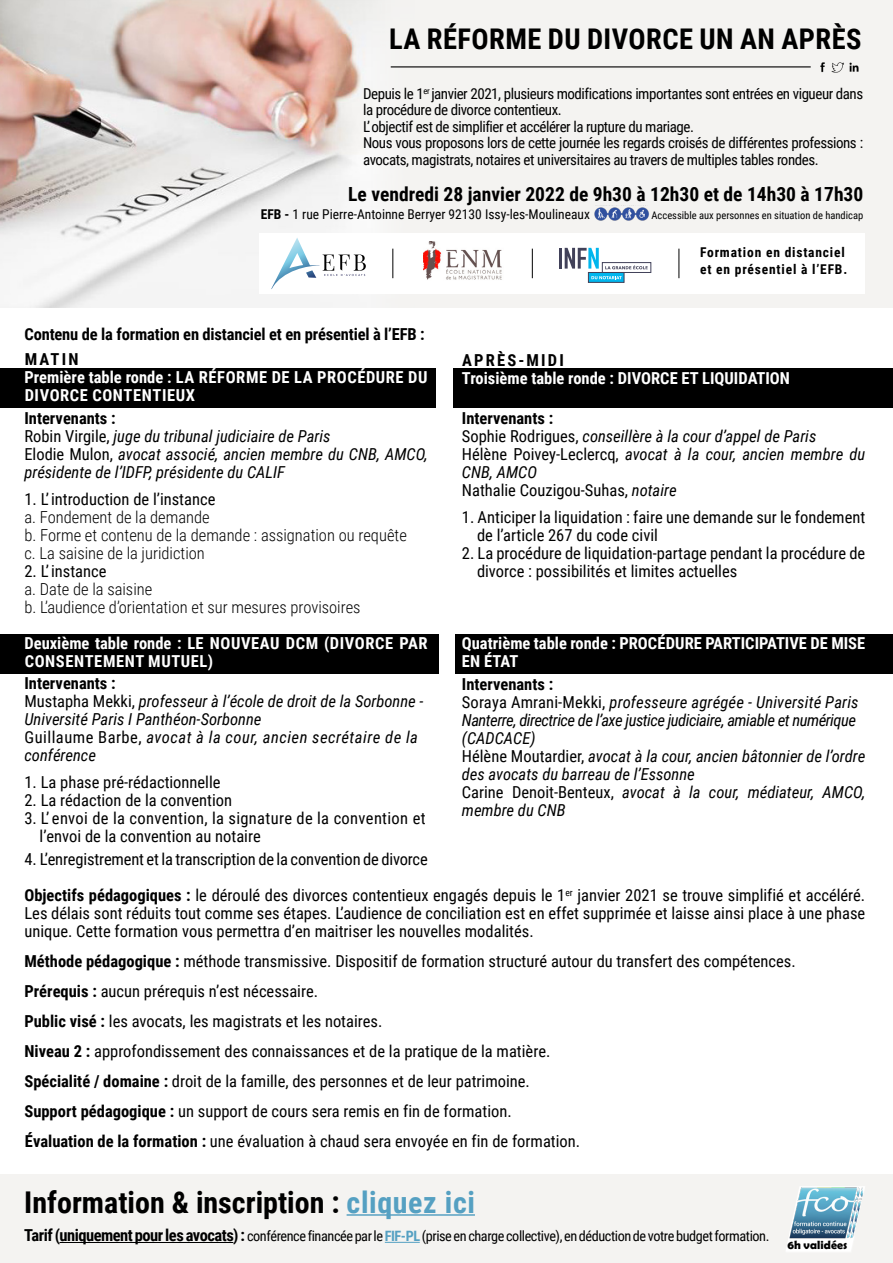
<style>
.page{position:relative;width:893px;height:1263px;background:#fff}
.page>*{position:absolute;margin:0;border:0;box-sizing:border-box;transform-origin:0 0}
.t1{font:700 30px "Roboto Condensed";color:#000}
.t2{font:700 28.5px "Roboto Condensed";letter-spacing:.015em;color:#000}
.t3{font:700 19.5px "Roboto Condensed";color:#000}
.t4{font:16.5px/30px "Roboto Condensed";color:#000}
.t5{font:italic 16.5px/18px "Roboto Condensed";color:#000}
.t6{font:300 16.5px/18px "Roboto Condensed";color:#000}
.t7{font:700 16.5px/18px "Roboto Condensed";letter-spacing:.035em;color:#fff}
.t8{font:700 16.5px/18px "Roboto Condensed";color:#fff}
.t9{font:16.5px/18px "Roboto Condensed";letter-spacing:.02em;color:#000}
.t10{font:700 16.5px/25.5px "Roboto Condensed";letter-spacing:-.01em;color:#000}
.t11{font:700 16.5px "Roboto Condensed";letter-spacing:.135em;color:#000}
.t12{font:15px/16.5px "Roboto Condensed";letter-spacing:-.03em;color:#000}
.t13{font:14.25px "Roboto Condensed";letter-spacing:-.03em;color:#000}
.t14{font:13.5px "Roboto Condensed";color:#000}
.t15{font:700 13.5px/16.5px "Roboto Condensed";letter-spacing:.06em;color:#000}
.t16{font:700 12px "Berlin Sans FB Demi";letter-spacing:.01em;color:#000}
.t17{font:10.5px "Roboto Condensed";color:#000}
.s1{font-weight:700}
.s2{font-weight:700;font-style:normal}
.s3{font-style:normal}
.s4{color:#55a0c2}
.s5{font-weight:700;font-size:16.5px}
.s6{font-weight:700;color:#55a0c2}
</style>
<div class="page">
<div style="left:0;top:1175px;width:893px;height:88px;background:#f4f3f1"></div>
<div style="left:323px;top:0;width:570px;height:307px;background:#f4f3f1"></div>
<img style="left:0;top:0;width:419px;height:307px">
<hr style="left:391px;top:66px;width:420px;height:1px;background:#000">
<div style="left:0;top:368px;width:436px;height:40px;background:#000"></div>
<div style="left:0;top:633px;width:438px;height:40px;background:#000"></div>
<div style="left:454px;top:368px;width:439px;height:40px;background:#000"></div>
<div style="left:455px;top:633px;width:438px;height:40px;background:#000"></div>
<div style="left:259px;top:233px;width:606px;height:60px;background:#fff"></div>
<hr style="left:347px;top:1214px;width:128px;height:2px;background:#55a0c2">
<hr style="left:59px;top:1242px;width:174px;height:1px;background:#000">
<hr style="left:385px;top:1242px;width:35px;height:1px;background:#55a0c2">
<div style="left:785px;top:1235px;width:71px;height:18px;background:#fff"></div>
<svg style="left:785px;top:1186px;width:80px;height:65px"></svg>
<svg style="left:271px;top:238px;width:95px;height:51px"></svg>
<img style="left:423px;top:241px;width:79px;height:39px">
<svg style="left:849px;top:62px;width:10px;height:9px"></svg>
<img style="left:837px;top:62px;width:7px;height:11px">
<img style="left:820px;top:62px;width:17px;height:11px">
<svg style="left:392px;top:249px;width:1px;height:29px"></svg>
<svg style="left:532px;top:249px;width:1px;height:29px"></svg>
<div style="left:602px;top:262px;width:49px;height:11px;border:1px solid #414159"></div>
<svg style="left:605px;top:265px;width:43px;height:4px"></svg>
<svg style="left:588px;top:272px;width:36px;height:11px"></svg>
<svg style="left:591px;top:276px;width:31px;height:3px"></svg>
<hr style="left:559px;top:248px;width:3px;height:21px;background:#414159">
<svg style="left:565px;top:248px;width:34px;height:21px"></svg>
<svg style="left:679px;top:249px;width:1px;height:29px"></svg>
<img style="left:594px;top:207px;width:55px;height:13px">
<h2 class="t2" style="left:389px;top:19px;width:474px">LA RÉFORME DU DIVORCE UN AN APRÈS</h2>
<p class="t12" style="left:363px;top:85px;width:502px">Depuis le 1<sup>er</sup> janvier 2021, plusieurs modifications importantes sont entrées en vigueur dans la procédure de divorce contentieux.<br>L’objectif est de simplifier et accélérer la rupture du mariage.<br>Nous vous proposons lors de cette journée les regards croisés de différentes professions : avocats, magistrats, notaires et universitaires au travers de multiples tables rondes.</p>
<p class="t3" style="left:348px;top:180px;width:517px">Le vendredi 28 janvier 2022 de 9h30 à 12h30 et de 14h30 à 17h30</p>
<p class="t14" style="left:261px;top:204px;width:331px"><span class="s1">EFB -</span> 1 rue Pierre-Antoinne Berryer 92130 Issy-les-Moulineaux</p>
<p class="t17" style="left:652px;top:207px;width:213px">Accessible aux personnes en situation de handicap</p>
<p class="t10" style="left:24px;top:321px;width:402px">Contenu de la formation en distanciel et en présentiel à l’EFB :<br>MATIN</p>
<p class="t7" style="left:24px;top:368px;width:405px">Première table ronde : LA RÉFORME DE LA PROCÉDURE DU<br>DIVORCE CONTENTIEUX</p>
<p class="t5" style="left:24px;top:408px;width:405px"><span class="s2">Intervenants :<br></span><span class="s3">Robin Virgile,</span> juge du tribunal judiciaire de Paris<br><span class="s3">Elodie Mulon,</span> avocat associé, ancien membre du CNB, AMCO, présidente de l’IDFP, présidente du CALIF</p>
<p class="t4" style="left:24px;top:483px;width:192px">1. L’ introduction de l’instance</p>
<p class="t6" style="left:24px;top:507px;width:384px">a. Fondement de la demande<br>b. Forme et contenu de la demande : assignation ou requête c. La saisine de la juridiction</p>
<p class="t4" style="left:24px;top:555px;width:84px">2. L’ instance</p>
<p class="t6" style="left:24px;top:579px;width:338px">a. Date de la saisine<br>b. L’audience d’orientation et sur mesures provisoires</p>
<p class="t7" style="left:24px;top:633px;width:405px">Deuxième table ronde : LE NOUVEAU DCM (DIVORCE PAR<br>CONSENTEMENT MUTUEL)</p>
<p class="t5" style="left:24px;top:674px;width:401px"><span class="s2">Intervenants :<br></span><span class="s3">Mustapha Mekki,</span> professeur à l’école de droit de la Sorbonne - Université Paris I Panthéon-Sorbonne<br><span class="s3">Guillaume Barbe,</span> avocat à la cour, ancien secrétaire de la conférence</p>
<p class="t4" style="left:24px;top:767px;width:198px">1. La phase pré-rédactionnelle</p>
<p class="t4" style="left:24px;top:785px;width:209px">2. La rédaction de la convention</p>
<p class="t9" style="left:40px;top:809px;width:387px;text-indent:-15px">3. L’ envoi de la convention, la signature de la convention et l’envoi de la convention au notaire</p>
<p class="t4" style="left:24px;top:843px;width:405px">4. L’enregistrement et la transcription de la convention de divorce</p>
<p class="t15" style="left:700px;top:244px;width:149px">Formation en distanciel et en présentiel à l’EFB.</p>
<p class="t11" style="left:462px;top:348px;width:103px">APRÈS-MIDI</p>
<p class="t8" style="left:462px;top:368px;width:330px">Troisième table ronde : DIVORCE ET LIQUIDATION</p>
<p class="t5" style="left:462px;top:409px;width:405px"><span class="s2">Intervenants :<br></span><span class="s3">Sophie Rodrigues,</span> conseillère à la cour d’appel de Paris <span class="s3">Hélène Poivey-Leclercq,</span> avocat à la cour, ancien membre du CNB, AMCO<br><span class="s3">Nathalie Couzigou-Suhas,</span> notaire</p>
<p class="t4" style="left:477px;top:508px;width:390px;line-height:18px;text-indent:-15px">1. Anticiper la liquidation : faire une demande sur le fondement de l’article 267 du code civil</p>
<p class="t4" style="left:477px;top:544px;width:390px;line-height:18px;text-indent:-15px">2. La procédure de liquidation-partage pendant la procédure de divorce : possibilités et limites actuelles</p>
<p class="t8" style="left:462px;top:634px;width:405px">Quatrième table ronde : PROCÉDURE PARTICIPATIVE DE MISE<br>EN ÉTAT</p>
<p class="t5" style="left:462px;top:674px;width:405px"><span class="s2">Intervenants :<br></span><span class="s3">Soraya Amrani-Mekki,</span> professeure agrégée - Université Paris Nanterre, directrice de l’axe justice judiciaire, amiable et numérique (CADCACE)<br><span class="s3">Hélène Moutardier,</span> avocat à la cour, ancien bâtonnier de l’ordre des avocats du barreau de l’Essonne<br><span class="s3">Carine Denoit-Benteux,</span> avocat à la cour, médiateur, AMCO, membre du CNB</p>
<p class="t4" style="left:24px;top:886px;width:842px;line-height:18px;text-align:justify"><span class="s1">Objectifs pédagogiques :</span> le déroulé des divorces contentieux engagés depuis le 1<sup>er</sup> janvier 2021 se trouve simplifié et accéléré.<br>Les délais sont réduits tout comme ses étapes. L’audience de conciliation est en effet supprimée et laisse ainsi place à une phase unique. Cette formation vous permettra d’en maitriser les nouvelles modalités.</p>
<p class="t4" style="left:24px;top:946px;width:773px"><span class="s1">Méthode pédagogique :</span> méthode transmissive. Dispositif de formation structuré autour du transfert des compétences.<br><span class="s1">Prérequis :</span> aucun prérequis n’est nécessaire.<br><span class="s1">Public visé :</span> les avocats, les magistrats et les notaires.<br><span class="s1">Niveau 2 :</span> approfondissement des connaissances et de la pratique de la matière.<br><span class="s1">Spécialité / domaine :</span> droit de la famille, des personnes et de leur patrimoine.<br><span class="s1">Support pédagogique :</span> un support de cours sera remis en fin de formation.<br><span class="s1">Évaluation de la formation :</span> une évaluation à chaud sera envoyée en fin de formation.</p>
<h1 class="t1" style="left:24px;top:1181px;width:452px">Information &amp; inscription : <span class="s4">cliquez ici</span></h1>
<p class="t13" style="left:24px;top:1226px;width:747px"><span class="s5">Tarif (uniquement pour les avocats) :</span> conférence financée par le<span class="s6">FIF-PL</span>(prise en charge collective), en déduction de votre budget formation.</p>
<p class="t16" style="left:788px;top:1238px;width:61px">6h validées</p>
</div>
